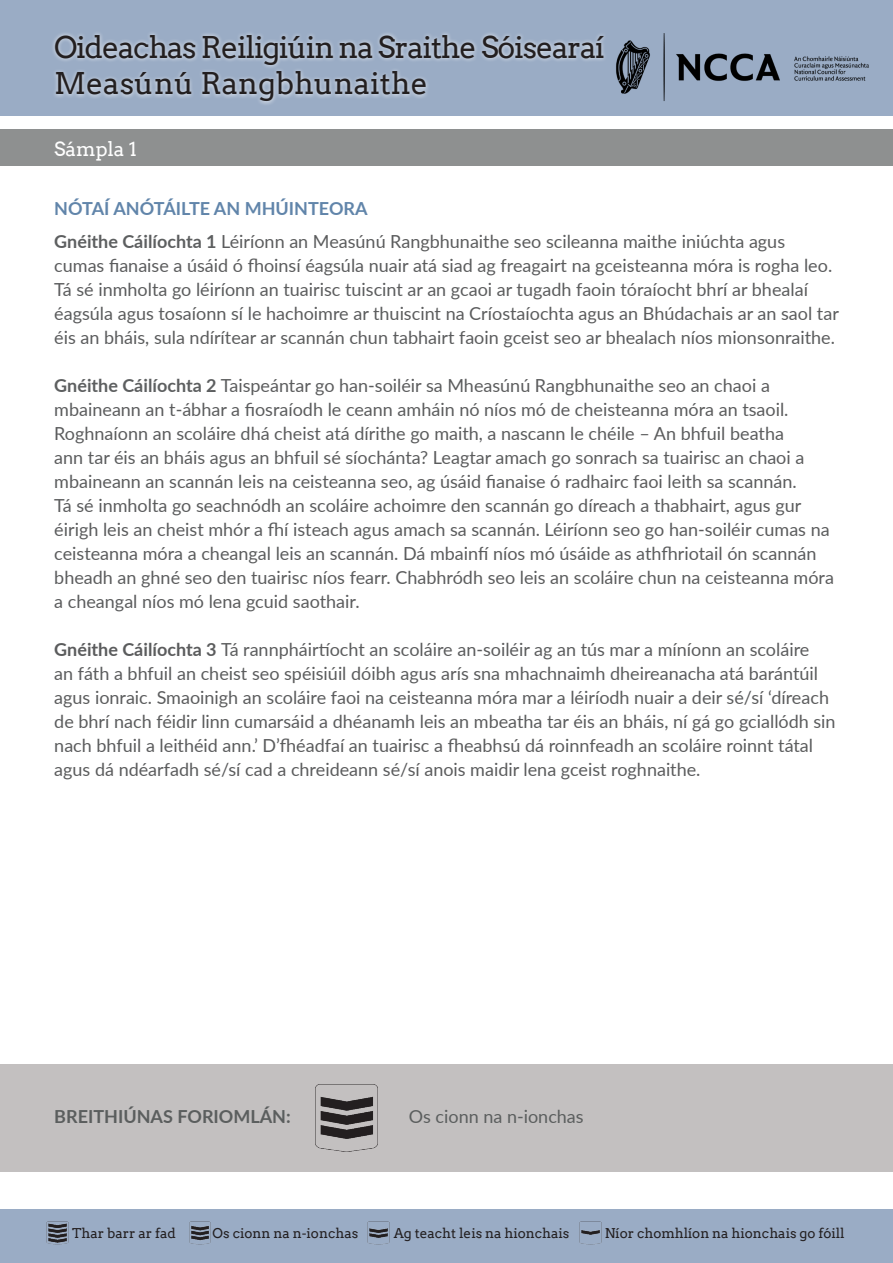
<style>
.page{position:relative;width:893px;height:1263px;background:#fff}
.page>*{position:absolute;margin:0;border:0;box-sizing:border-box;transform-origin:0 0}
.t1{font:30px/36px "Arvo";letter-spacing:-.04em;color:#231f20}
.t2{font:19.5px "Arvo";color:#fff}
.t3{font:18px/24px "Lato";color:#5b5c5d}
.t4{font:700 18px "Lato";color:#6185aa}
.t5{font:700 18px "Lato";color:#5b5e5e}
.t6{font:18px "Lato";color:#5b5e5e}
.t7{font:13.5px "Arvo";color:#231f20}
.s1{font-weight:700;color:#5d5f60}
.s2{font-weight:700}
</style>
<div class="page">
<div style="left:0;top:130px;width:893px;height:36px;background:#8e9090"></div>
<div style="left:0;top:0;width:893px;height:116px;background:#9aacc5"></div>
<div style="left:51px;top:31px;width:556px;height:75px;background:#fff;opacity:.73"></div>
<img style="left:599px;top:31px;width:270px;height:75px">
<div style="left:0;top:1209px;width:893px;height:54px;background:#9aacc5"></div>
<img style="left:47px;top:1221px;width:21px;height:24px">
<img style="left:189px;top:1221px;width:22px;height:24px">
<img style="left:368px;top:1221px;width:21px;height:24px">
<img style="left:579px;top:1221px;width:22px;height:24px">
<div style="left:0;top:1064px;width:893px;height:107px;background:#c3c0c0"></div>
<img style="left:315px;top:1084px;width:63px;height:68px">
<h1 class="t1" style="left:54px;top:29px;width:552px">Oideachas Reiligiúin na Sraithe Sóisearaí<br>Measúnú Rangbhunaithe</h1>
<p class="t2" style="left:54px;top:138px;width:85px">Sámpla 1</p>
<p class="t4" style="left:54px;top:196px;width:315px">NÓTAÍ ANÓTÁILTE AN MHÚINTEORA</p>
<p class="t3" style="left:54px;top:229px;width:786px"><span class="s1">Gnéithe Cáilíochta 1</span> Léiríonn an Measúnú Rangbhunaithe seo scileanna maithe iniúchta agus cumas fianaise a úsáid ó fhoinsí éagsúla nuair atá siad ag freagairt na gceisteanna móra is rogha leo.<br>Tá sé inmholta go léiríonn an tuairisc tuiscint ar an gcaoi ar tugadh faoin tóraíocht bhrí ar bhealaí éagsúla agus tosaíonn sí le hachoimre ar thuiscint na Críostaíochta agus an Bhúdachais ar an saol tar éis an bháis, sula ndírítear ar scannán chun tabhairt faoin gceist seo ar bhealach níos mionsonraithe.</p>
<p class="t3" style="left:54px;top:373px;width:781px"><span class="s1">Gnéithe Cáilíochta 2</span> Taispeántar go han-soiléir sa Mheasúnú Rangbhunaithe seo an chaoi a mbaineann an t-ábhar a fiosraíodh le ceann amháin nó níos mó de cheisteanna móra an tsaoil.<br>Roghnaíonn an scoláire dhá cheist atá dírithe go maith, a nascann le chéile – An bhfuil beatha<br>ann tar éis an bháis agus an bhfuil sé síochánta? Leagtar amach go sonrach sa tuairisc an chaoi a mbaineann an scannán leis na ceisteanna seo, ag úsáid fianaise ó radhairc faoi leith sa scannán.<br>Tá sé inmholta go seachnódh an scoláire achoimre den scannán go díreach a thabhairt, agus gur éirigh leis an cheist mhór a fhí isteach agus amach sa scannán. Léiríonn seo go han-soiléir cumas na ceisteanna móra a cheangal leis an scannán. Dá mbainfí níos mó úsáide as athfhriotail ón scannán bheadh an ghné seo den tuairisc níos fearr. Chabhródh seo leis an scoláire chun na ceisteanna móra a cheangal níos mó lena gcuid saothair.</p>
<p class="t3" style="left:54px;top:637px;width:783px"><span class="s2">Gnéithe Cáilíochta 3</span> Tá rannpháirtíocht an scoláire an-soiléir ag an tús mar a míníonn an scoláire<br>an fáth a bhfuil an cheist seo spéisiúil dóibh agus arís sna mhachnaimh dheireanacha atá barántúil agus ionraic. Smaoinigh an scoláire faoi na ceisteanna móra mar a léiríodh nuair a deir sé/sí ‘díreach de bhrí nach féidir linn cumarsáid a dhéanamh leis an mbeatha tar éis an bháis, ní gá go gciallódh sin nach bhfuil a leithéid ann.’ D’fhéadfaí an tuairisc a fheabhsú dá roinnfeadh an scoláire roinnt tátal agus dá ndéarfadh sé/sí cad a chreideann sé/sí anois maidir lena gceist roghnaithe.</p>
<p class="t5" style="left:54px;top:1103px;width:238px">BREITHIÚNAS FORIOMLÁN:</p>
<p class="t6" style="left:409px;top:1103px;width:176px">Os cionn na n-ionchas</p>
<p class="t7" style="left:72px;top:1224px;width:105px">Thar barr ar fad</p>
<p class="t7" style="left:213px;top:1224px;width:147px">Os cionn na n-ionchas</p>
<p class="t7" style="left:394px;top:1224px;width:177px">Ag teacht leis na hionchais</p>
<p class="t7" style="left:605px;top:1224px;width:241px">Níor chomhlíon na hionchais go fóill</p>
</div>
